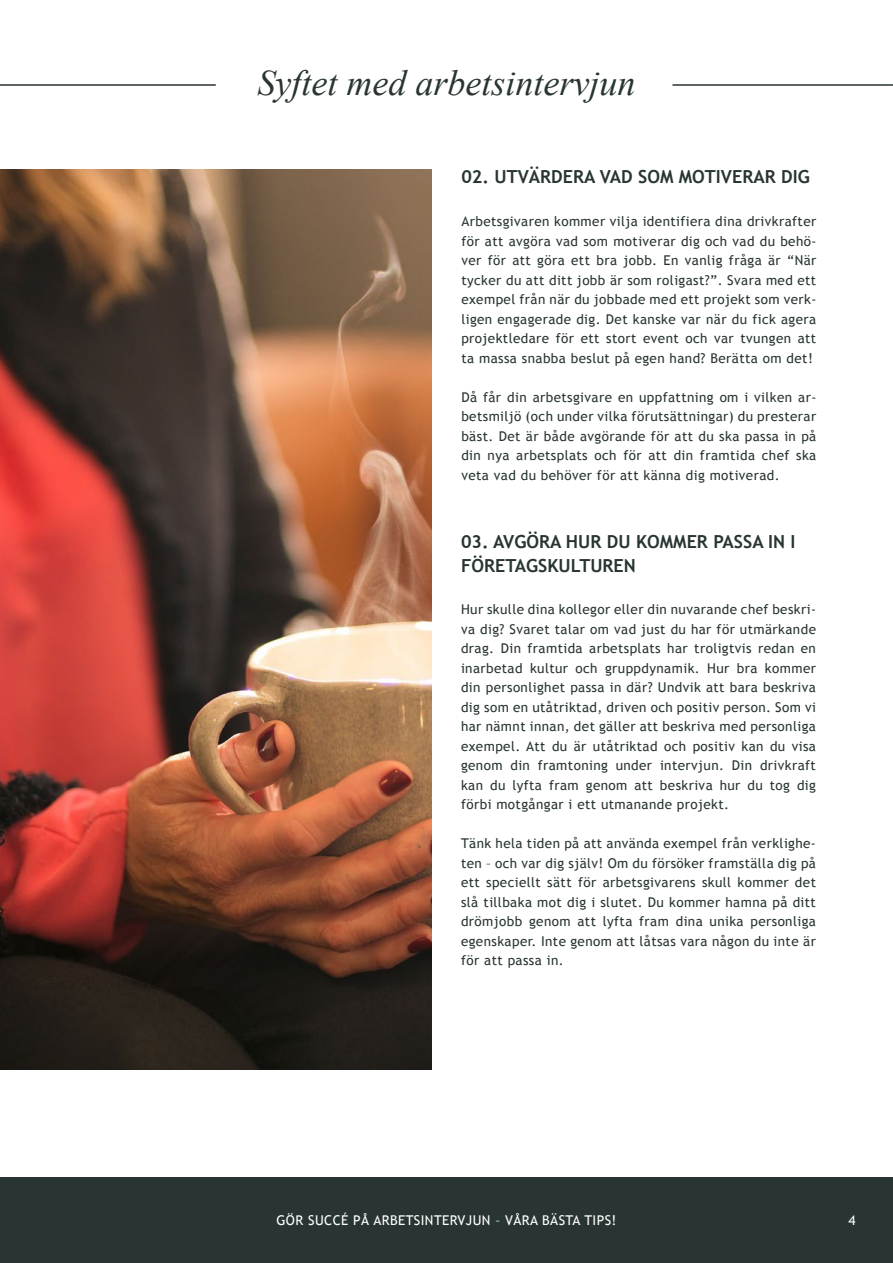
<style>
.page{position:relative;width:893px;height:1263px;background:#fff}
.page>*{position:absolute;margin:0;border:0;box-sizing:border-box;transform-origin:0 0}
.t1{font:italic 36px "Times New Roman";color:#283533}
.t2{font:700 18px/24px "Trebuchet MS";color:#283533}
.t3{font:13.5px/19.5px "Trebuchet MS";letter-spacing:.03em;color:#283533;text-align:justify}
.t4{font:13.5px "Trebuchet MS";letter-spacing:.03em;color:#fff}
</style>
<div class="page">
<div style="left:0;top:1178px;width:893px;height:85px;background:#283533"></div>
<hr style="left:0;top:84px;width:216px;height:2px;background:#283533">
<img style="left:0;top:170px;width:432px;height:899px">
<hr style="left:672px;top:84px;width:221px;height:2px;background:#283533">
<h1 class="t1" style="left:258px;top:58px;width:379px">Syftet med arbetsintervjun</h1>
<h2 class="t2" style="left:461px;top:164px;width:350px">02. UTVÄRDERA VAD SOM MOTIVERAR DIG</h2>
<p class="t3" style="left:461px;top:212px;width:357px">Arbetsgivaren kommer vilja identifiera dina drivkrafter för att avgöra vad som motiverar dig och vad du behö&shy;ver för att göra ett bra jobb. En vanlig fråga är “När tycker du att ditt jobb är som roligast?”. Svara med ett exempel från när du jobbade med ett projekt som verk&shy;ligen engagerade dig. Det kanske var när du fick agera projektledare för ett stort event och var tvungen att ta massa snabba beslut på egen hand? Berätta om det!</p>
<p class="t3" style="left:461px;top:388px;width:356px">Då får din arbetsgivare en uppfattning om i vilken ar&shy;betsmiljö (och under vilka förutsättningar) du presterar bäst. Det är både avgörande för att du ska passa in på din nya arbetsplats och för att din framtida chef ska veta vad du behöver för att känna dig motiverad.</p>
<h2 class="t2" style="left:461px;top:529px;width:336px">03. AVGÖRA HUR DU KOMMER PASSA IN I<br>FÖRETAGSKULTUREN</h2>
<p class="t3" style="left:461px;top:600px;width:356px">Hur skulle dina kollegor eller din nuvarande chef beskri&shy;va dig? Svaret talar om vad just du har för utmärkande drag. Din framtida arbetsplats har troligtvis redan en inarbetad kultur och gruppdynamik. Hur bra kommer din personlighet passa in där? Undvik att bara beskriva dig som en utåtriktad, driven och positiv person. Som vi har nämnt innan, det gäller att beskriva med personliga exempel. Att du är utåtriktad och positiv kan du visa genom din framtoning under intervjun. Din drivkraft kan du lyfta fram genom att beskriva hur du tog dig förbi motgångar i ett utmanande projekt.</p>
<p class="t3" style="left:461px;top:834px;width:357px">Tänk hela tiden på att använda exempel från verklighe&shy;ten – och var dig själv! Om du försöker framställa dig på ett speciellt sätt för arbetsgivarens skull kommer det slå tillbaka mot dig i slutet. Du kommer hamna på ditt drömjobb genom att lyfta fram dina unika personliga egenskaper. Inte genom att låtsas vara någon du inte är för att passa in.</p>
<p class="t4" style="left:276px;top:1212px;width:342px">GÖR SUCCÉ PÅ ARBETSINTERVJUN – VÅRA BÄSTA TIPS!</p>
<p class="t4" style="left:848px;top:1212px;width:9px">4</p>
</div>
